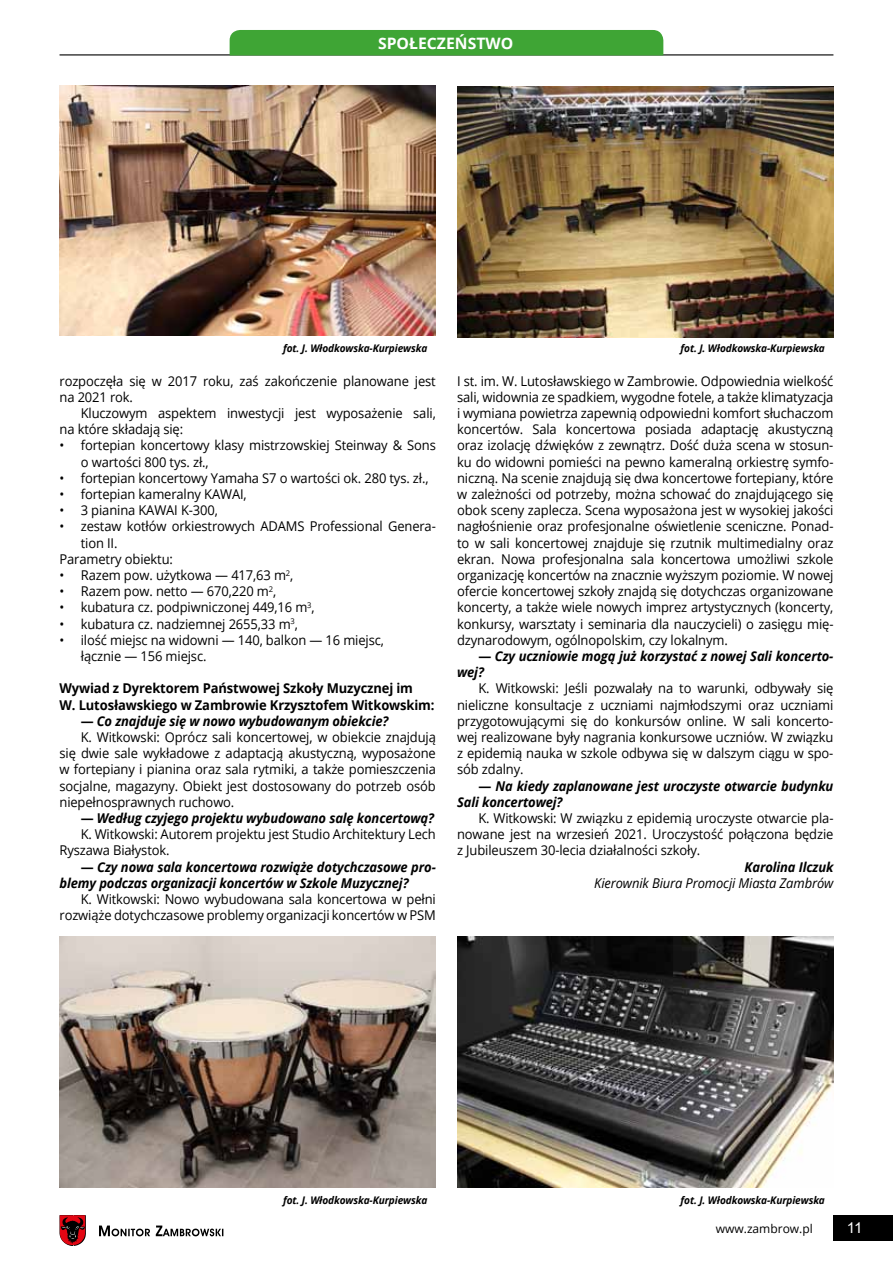
<style>
.page{position:relative;width:893px;height:1263px;background:#fff}
.page>*{position:absolute;margin:0;border:0;box-sizing:border-box;transform-origin:0 0}
.t1{font:700 15.75px "Open Sans";color:#fff}
.t2{font:15px "Arial";color:#fff}
.t3{font:13.5px/16.2px "Open Sans";letter-spacing:-.01em;color:#000;scale:.96 1}
.t4{font:italic 700 13.5px/16.2px "Open Sans";letter-spacing:-.01em;color:#000;scale:.96 1}
.t5{font:700 13.5px/16.2px "Open Sans";letter-spacing:-.01em;color:#000;scale:.96 1}
.t6{font:italic 13.5px "Open Sans";letter-spacing:-.01em;color:#000;scale:.96 1}
.t7{font:12px "Open Sans";color:#000}
.t8{font:italic 700 10.5px "Open Sans";letter-spacing:-.01em;color:#000;scale:.96 1}
.s1{font-style:normal}
</style>
<div class="page">
<svg style="left:99px;top:1225px;width:51px;height:11px"></svg>
<svg style="left:156px;top:1225px;width:67px;height:11px"></svg>
<svg style="left:60px;top:1215px;width:26px;height:31px"></svg>
<div style="left:833px;top:1215px;width:60px;height:25px;background:#000"></div>
<hr style="left:60px;top:54px;width:773px;height:1px;background:#000">
<div style="left:230px;top:30px;width:433px;height:25px;background:#3fa535"></div>
<img style="left:457px;top:86px;width:376px;height:251px">
<img style="left:457px;top:936px;width:376px;height:251px">
<img style="left:60px;top:85px;width:376px;height:251px">
<img style="left:60px;top:936px;width:376px;height:251px">
<p class="t1" style="left:378px;top:32px;width:90px">Społeczeństwo</p>
<p class="t8" style="left:283px;top:341px;width:152px">fot. J. Włodkowska-Kurpiewska</p>
<p class="t8" style="left:681px;top:341px;width:152px">fot. J. Włodkowska-Kurpiewska</p>
<p class="t3" style="left:60px;top:372px;width:393px">rozpoczęła się w 2017 roku, zaś zakończenie planowane jest na 2021 rok.</p>
<p class="t3" style="left:60px;top:405px;width:393px;text-indent:21px">Kluczowym aspektem inwestycji jest wyposażenie sali, na które składają się:</p>
<p class="t3" style="left:81px;top:437px;width:371px;text-indent:-21px">• fortepian koncertowy klasy mistrzowskiej Steinway &amp; Sons o wartości 800 tys. zł.,</p>
<p class="t3" style="left:60px;top:469px;width:386px">• fortepian koncertowy Yamaha S7 o wartości ok. 280 tys. zł.,</p>
<p class="t3" style="left:60px;top:486px;width:197px">• fortepian kameralny KAWAI,</p>
<p class="t3" style="left:60px;top:502px;width:167px">• 3 pianina KAWAI K-300,</p>
<p class="t3" style="left:60px;top:518px;width:393px">• zestaw kotłów orkiestrowych ADAMS Professional Genera-</p>
<p class="t3" style="left:81px;top:534px;width:40px">tion II.</p>
<p class="t3" style="left:60px;top:550px;width:120px">Parametry obiektu:</p>
<p class="t3" style="left:60px;top:567px;width:245px">• Razem pow. użytkowa — 417,63 m<sup>2</sup>,</p>
<p class="t3" style="left:60px;top:583px;width:227px">• Razem pow. netto — 670,220 m<sup>2</sup>,</p>
<p class="t3" style="left:60px;top:599px;width:267px">• kubatura cz. podpiwniczonej 449,16 m<sup>3</sup>,</p>
<p class="t3" style="left:60px;top:615px;width:250px">• kubatura cz. nadziemnej 2655,33 m<sup>3</sup>,</p>
<p class="t3" style="left:81px;top:631px;width:317px;text-indent:-21px">• ilość miejsc na widowni — 140, balkon — 16 miejsc, łącznie — 156 miejsc.</p>
<p class="t5" style="left:60px;top:680px;width:392px">Wywiad z Dyrektorem Państwowej Szkoły Muzycznej im<br>W. Lutosławskiego w Zambrowie Krzysztofem Witkowskim:</p>
<p class="t4" style="left:81px;top:712px;width:322px"><span class="s1">—</span> Co znajduje się w nowo wybudowanym obiekcie?</p>
<p class="t3" style="left:81px;top:729px;width:371px">K. Witkowski: Oprócz sali koncertowej, w obiekcie znajdują</p>
<p class="t3" style="left:60px;top:745px;width:394px">się dwie sale wykładowe z adaptacją akustyczną, wyposażone</p>
<p class="t3" style="left:60px;top:761px;width:393px">w fortepiany i pianina oraz sala rytmiki, a także pomieszczenia</p>
<p class="t3" style="left:60px;top:777px;width:393px">socjalne, magazyny. Obiekt jest dostosowany do potrzeb osób</p>
<p class="t3" style="left:60px;top:793px;width:184px">niepełnosprawnych ruchowo.</p>
<p class="t4" style="left:81px;top:810px;width:370px"><span class="s1">—</span> Według czyjego projektu wybudowano salę koncertową?</p>
<p class="t3" style="left:81px;top:826px;width:371px">K. Witkowski: Autorem projektu jest Studio Architektury Lech</p>
<p class="t3" style="left:60px;top:842px;width:116px">Ryszawa Białystok.</p>
<p class="t4" style="left:60px;top:858px;width:393px;text-indent:21px"><span class="s1">—</span> Czy nowa sala koncertowa rozwiąże dotychczasowe pro&shy;blemy podczas organizacji koncertów w Szkole Muzycznej?</p>
<p class="t3" style="left:60px;top:891px;width:393px;text-align:right">K. Witkowski: Nowo wybudowana sala koncertowa w pełni rozwiąże dotychczasowe problemy organizacji koncertów w PSM</p>
<p class="t3" style="left:457px;top:372px;width:394px;text-align:justify">I st. im. W. Lutosławskiego w Zambrowie. Odpowiednia wielkość sali, widownia ze spadkiem, wygodne fotele, a także klimatyzacja i wymiana powietrza zapewnią odpowiedni komfort słuchaczom koncertów. Sala koncertowa posiada adaptację akustyczną oraz izolację dźwięków z zewnątrz. Dość duża scena w stosun&shy;ku do widowni pomieści na pewno kameralną orkiestrę symfo&shy;niczną. Na scenie znajdują się dwa koncertowe fortepiany, które w zależności od potrzeby, można schować do znajdującego się obok sceny zaplecza. Scena wyposażona jest w wysokiej jakości nagłośnienie oraz profesjonalne oświetlenie sceniczne. Ponad&shy;to w sali koncertowej znajduje się rzutnik multimedialny oraz ekran. Nowa profesjonalna sala koncertowa umożliwi szkole organizację koncertów na znacznie wyższym poziomie. W nowej ofercie koncertowej szkoły znajdą się dotychczas organizowane koncerty, a także wiele nowych imprez artystycznych (koncerty, konkursy, warsztaty i seminaria dla nauczycieli) o zasięgu mię&shy;dzynarodowym, ogólnopolskim, czy lokalnym.</p>
<p class="t4" style="left:457px;top:648px;width:393px;text-indent:21px"><span class="s1">—</span> Czy uczniowie mogą już korzystać z nowej Sali koncerto&shy;wej?</p>
<p class="t3" style="left:457px;top:680px;width:394px;text-align:justify;text-indent:21px">K. Witkowski: Jeśli pozwalały na to warunki, odbywały się nieliczne konsultacje z uczniami najmłodszymi oraz uczniami przygotowującymi się do konkursów online. W sali koncerto&shy;wej realizowane były nagrania konkursowe uczniów. W związku z epidemią nauka w szkole odbywa się w dalszym ciągu w spo&shy;sób zdalny.</p>
<p class="t4" style="left:457px;top:777px;width:393px;text-indent:21px"><span class="s1">—</span> Na kiedy zaplanowane jest uroczyste otwarcie budynku<br>Sali koncertowej?</p>
<p class="t3" style="left:457px;top:810px;width:394px;text-align:justify;text-indent:21px">K. Witkowski: W związku z epidemią uroczyste otwarcie pla&shy;nowane jest na wrzesień 2021. Uroczystość połączona będzie z Jubileuszem 30-lecia działalności szkoły.</p>
<p class="t4" style="left:745px;top:858px;width:94px">Karolina Ilczuk</p>
<p class="t6" style="left:594px;top:874px;width:251px">Kierownik Biura Promocji Miasta Zambrów</p>
<p class="t8" style="left:283px;top:1192px;width:152px">fot. J. Włodkowska-Kurpiewska</p>
<p class="t8" style="left:681px;top:1192px;width:152px">fot. J. Włodkowska-Kurpiewska</p>
<p class="t7" style="left:716px;top:1221px;width:99px">www.zambrow.pl</p>
<p class="t2" style="left:847px;top:1218px;width:17px">11</p>
</div>
